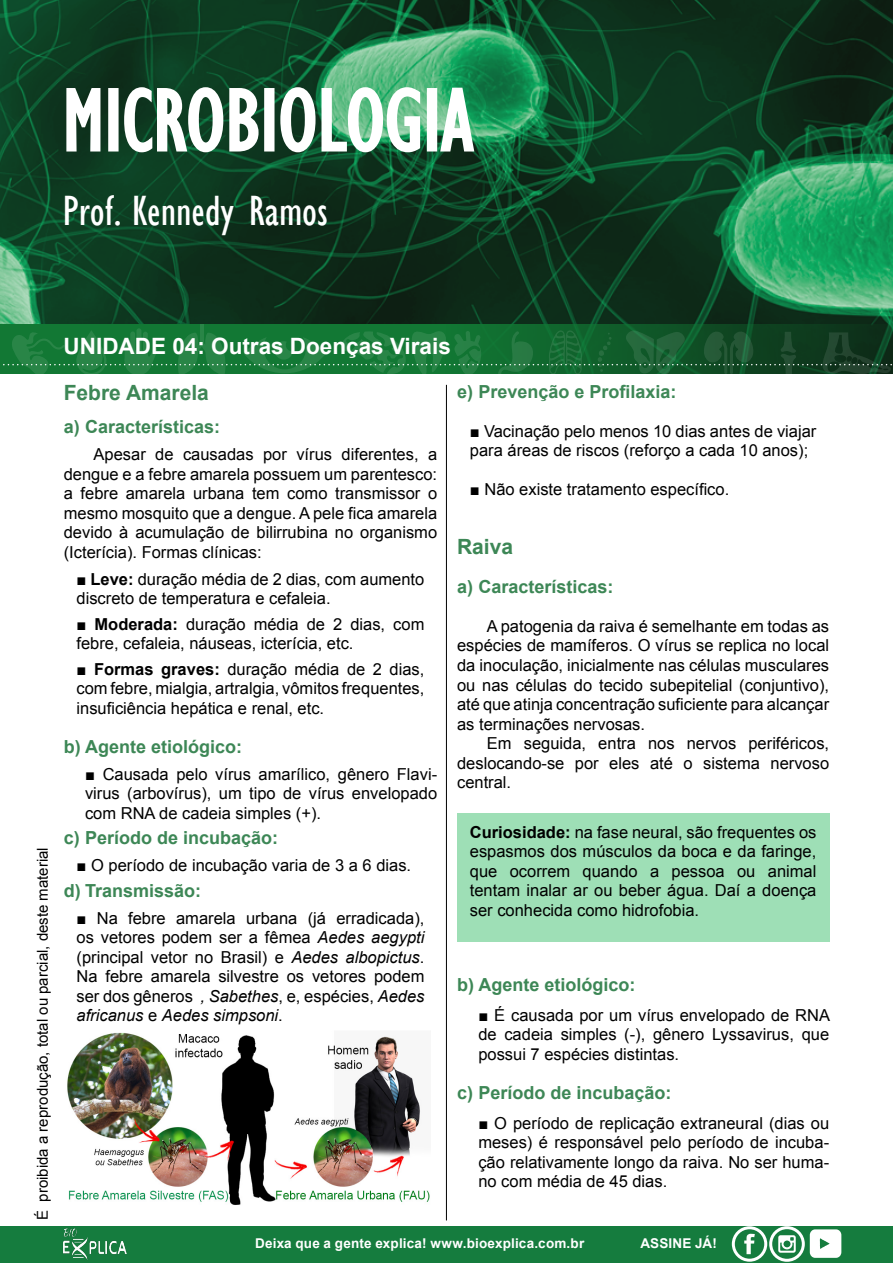
<style>
.page{position:relative;width:893px;height:1263px;background:#fff}
.page>*{position:absolute;margin:0;border:0;box-sizing:border-box;transform-origin:0 0}
.t1{font:condensed 91.35px "Gill Sans";color:#fff}
.t2{font:condensed 43.5px "Gill Sans";color:#fff}
.t3{font:700 22.5px "Arial";color:#fff}
.t4{font:700 21px "Arial";color:#3d8756}
.t5{font:700 18px "Arial";color:#3d8756}
.t6{font:16.5px/19.5px "Arial";color:#000;text-align:justify}
.t7{font:15px "Arial";color:#000}
.t8{font:700 13.5px "Arial";letter-spacing:.015em;color:#fff}
.s1{font-weight:700}
.s2{font-style:italic}
</style>
<div class="page">
<img style="left:0;top:0;width:893px;height:324px">
<div style="left:0;top:1226px;width:893px;height:37px;background:#157c3e"></div>
<svg style="left:0;top:324px;width:893px;height:1px"></svg>
<img style="left:63px;top:1228px;width:64px;height:32px">
<div style="left:732px;top:1226px;width:35px;height:36px;border:3px solid #fff;border-radius:16px"></div>
<svg style="left:744px;top:1234px;width:11px;height:20px"></svg>
<div style="left:769px;top:1226px;width:36px;height:36px;border:3px solid #fff;border-radius:16px"></div>
<svg style="left:778px;top:1235px;width:18px;height:18px"></svg>
<svg style="left:809px;top:1229px;width:33px;height:29px"></svg>
<svg style="left:65px;top:86px;width:37px;height:67px"></svg>
<div style="left:108px;top:88px;width:11px;height:63px;border:3px solid #fff"></div>
<svg style="left:123px;top:86px;width:137px;height:68px"></svg>
<div style="left:264px;top:88px;width:11px;height:63px;border:3px solid #fff"></div>
<svg style="left:279px;top:86px;width:142px;height:68px"></svg>
<div style="left:427px;top:88px;width:10px;height:63px;border:3px solid #fff"></div>
<svg style="left:439px;top:86px;width:37px;height:67px"></svg>
<hr style="left:200px;top:324px;width:4px;height:19px;background:#298547">
<svg style="left:0;top:325px;width:893px;height:49px;background:#196b34"></svg>
<img style="left:67px;top:1032px;width:363px;height:173px">
<hr style="left:446px;top:385px;width:1px;height:835px;background:#000">
<div style="left:457px;top:813px;width:372px;height:129px;background:#9edfb6"></div>
<h1 class="t1" style="left:63px;top:66px;width:412px">MICROBIOLOGIA</h1>
<h2 class="t2" style="left:63px;top:186px;width:267px">Prof. Kennedy Ramos</h2>
<p class="t7" style="left:33px;top:1220px;width:374px;rotate:-90deg">É proibida a reprodução, total ou parcial, deste material</p>
<h3 class="t3" style="left:64px;top:331px;width:389px">UNIDADE 04: Outras Doenças Virais</h3>
<p class="t4" style="left:64px;top:379px;width:147px">Febre Amarela</p>
<p class="t5" style="left:64px;top:415px;width:158px">a) Características:</p>
<p class="t6" style="left:64px;top:445px;width:375px;text-indent:30px">Apesar de causadas por vírus diferentes, a dengue e a febre amarela possuem um parentesco: a febre amarela urbana tem como transmissor o mesmo mosquito que a dengue. A pele fica amarela devido à acumulação de bilirrubina no organismo (Icterícia). Formas clínicas:</p>
<p class="t6" style="left:77px;top:569px;width:349px">■ <span class="s1">Leve:</span> duração média de 2 dias, com aumento discreto de temperatura e cefaleia.</p>
<p class="t6" style="left:77px;top:614px;width:349px">■ <span class="s1">Moderada:</span> duração média de 2 dias, com febre, cefaleia, náuseas, icterícia, etc.</p>
<p class="t6" style="left:77px;top:659px;width:349px">■ <span class="s1">Formas graves:</span> duração média de 2 dias, com febre, mialgia, artralgia, vômitos frequentes, insuficiência hepática e renal, etc.</p>
<p class="t5" style="left:64px;top:734px;width:180px">b) Agente etiológico:</p>
<p class="t6" style="left:85px;top:764px;width:354px">■ Causada pelo vírus amarílico, gênero Flavi&shy;virus (arbovírus), um tipo de vírus envelopado com RNA de cadeia simples (+).</p>
<p class="t5" style="left:64px;top:826px;width:216px">c) Período de incubação:</p>
<p class="t6" style="left:77px;top:856px;width:336px">■ O período de incubação varia de 3 a 6 dias.</p>
<p class="t5" style="left:64px;top:878px;width:139px">d) Transmissão:</p>
<p class="t6" style="left:77px;top:908px;width:349px">■ Na febre amarela urbana (já erradicada), os vetores podem ser a fêmea <span class="s2">Aedes aegypti </span>(principal vetor no Brasil) e <span class="s2">Aedes albopictus</span>.<br>Na febre amarela silvestre os vetores podem ser dos gêneros <span class="s2">, Sabethes</span>, e, espécies, <span class="s2">Aedes africanus</span> e <span class="s2">Aedes simpsoni</span>.</p>
<p class="t5" style="left:457px;top:380px;width:221px">e) Prevenção e Profilaxia:</p>
<p class="t6" style="left:470px;top:422px;width:348px">■ Vacinação pelo menos 10 dias antes de viajar para áreas de riscos (reforço a cada 10 anos);</p>
<p class="t6" style="left:470px;top:480px;width:261px">■ Não existe tratamento específico.</p>
<p class="t4" style="left:457px;top:533px;width:58px">Raiva</p>
<p class="t5" style="left:457px;top:575px;width:158px">a) Características:</p>
<p class="t6" style="left:457px;top:617px;width:374px;text-indent:30px">A patogenia da raiva é semelhante em todas as espécies de mamíferos. O vírus se replica no local da inoculação, inicialmente nas células musculares ou nas células do tecido subepitelial (conjuntivo), até que atinja concentração suficiente para alcançar as terminações nervosas.</p>
<p class="t6" style="left:457px;top:734px;width:374px;text-indent:30px">Em seguida, entra nos nervos periféricos, deslocando-se por eles até o sistema nervoso central.</p>
<p class="t6" style="left:470px;top:822px;width:348px"><span class="s1">Curiosidade:</span> na fase neural, são frequentes os espasmos dos músculos da boca e da faringe, que ocorrem quando a pessoa ou animal tentam inalar ar ou beber água. Daí a doença ser conhecida como hidrofobia.</p>
<p class="t5" style="left:457px;top:972px;width:180px">b) Agente etiológico:</p>
<p class="t6" style="left:478px;top:1005px;width:353px">■ É causada por um vírus envelopado de RNA de cadeia simples (-), gênero Lyssavirus, que possui 7 espécies distintas.</p>
<p class="t5" style="left:457px;top:1080px;width:216px">c) Período de incubação:</p>
<p class="t6" style="left:478px;top:1113px;width:352px">■ O período de replicação extraneural (dias ou meses) é responsável pelo período de incuba&shy;ção relativamente longo da raiva. No ser huma&shy;no com média de 45 dias.</p>
<p class="t8" style="left:255px;top:1234px;width:331px">Deixa que a gente explica! www.bioexplica.com.br</p>
<p class="t8" style="left:640px;top:1234px;width:78px">ASSINE JÁ!</p>
</div>
